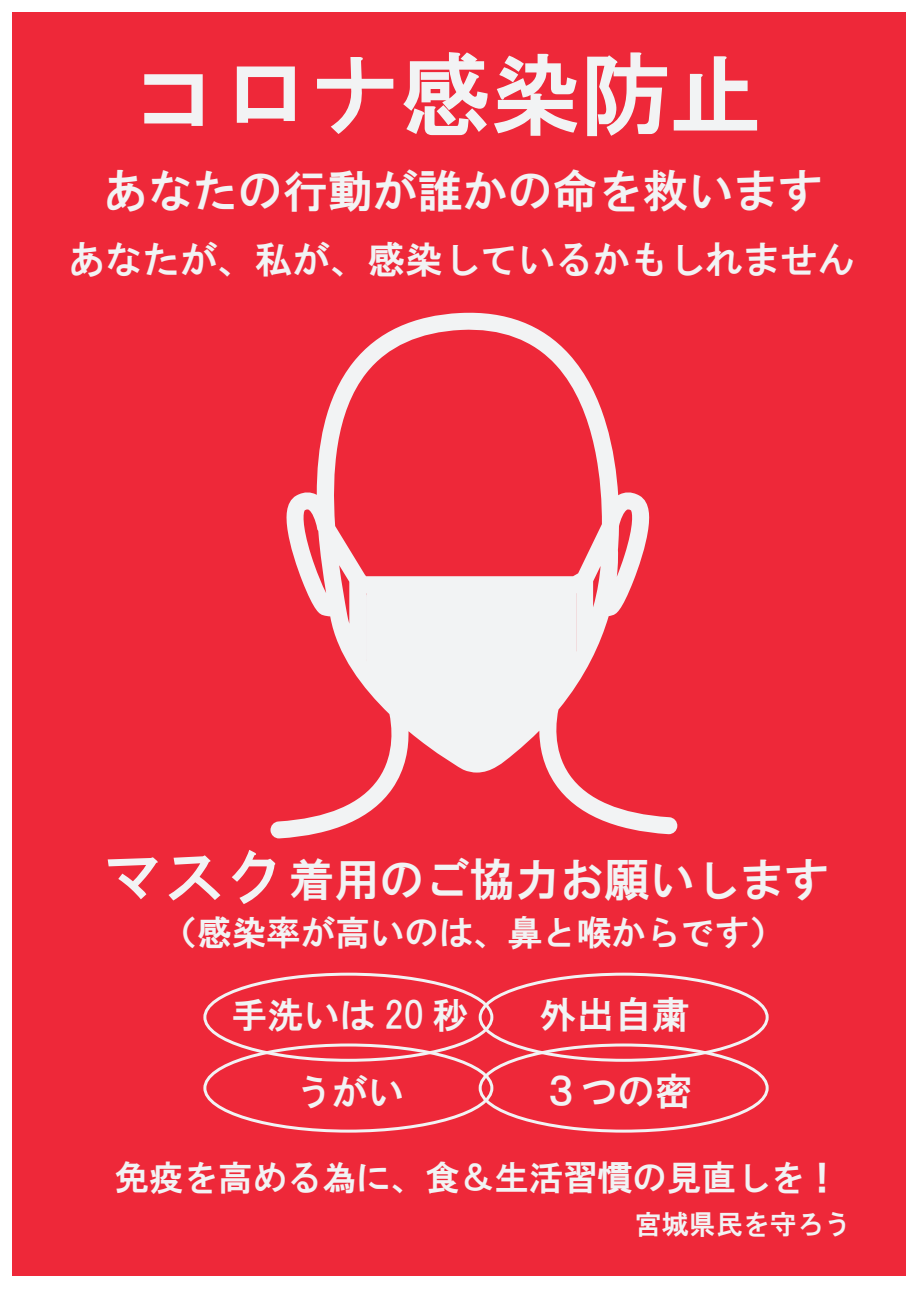
<style>
.page{position:relative;width:919px;height:1289px;background:#fff}
.page>*{position:absolute;margin:0;border:0;box-sizing:border-box;transform-origin:0 0}
.t1{font:90px "HGS Gothic E";color:#f2f3f4}
.t2{font:61.5px "HGS Gothic E";color:#f2f3f4}
.t3{font:45px "HGS Gothic E";color:#f2f3f4}
.t4{font:37.5px/76.9px "HGS Gothic E";color:#f2f3f4}
.t5{font:36px/77.1px "HGS Gothic E";color:#f2f3f4;text-align:center}
.t6{font:34.5px "HGS Gothic E";color:#f2f3f4}
.t7{font:27px "HGS Gothic E";color:#f2f3f4}
</style>
<div class="page">
<div style="left:13px;top:13px;width:893px;height:1263px;background:#ee2839"></div>
<svg style="left:270px;top:312px;width:407px;height:526px"></svg>
<svg style="left:366px;top:592px;width:210px;height:166px;background:#f1dfe1"></svg>
<div style="left:203px;top:972px;width:290px;height:89px;border:3px solid #f2f3f4;border-radius:50%"></div>
<div style="left:478px;top:972px;width:290px;height:89px;border:3px solid #f2f3f4;border-radius:50%"></div>
<div style="left:203px;top:1043px;width:290px;height:89px;border:3px solid #f2f3f4;border-radius:50%"></div>
<div style="left:478px;top:1043px;width:290px;height:89px;border:3px solid #f2f3f4;border-radius:50%"></div>
<h1 class="t1" style="left:130px;top:49px;width:631px">コロナ感染防止</h1>
<h3 class="t3" style="left:103px;top:168px;width:722px">あなたの行動が誰かの命を救います</h3>
<p class="t4" style="left:67px;top:220px;width:789px">あなたが、私が、感染しているかもしれません</p>
<h2 class="t2" style="left:103px;top:845px;width:186px">マスク</h2>
<h3 class="t3" style="left:289px;top:856px;width:541px">着用のご協力お願いします</h3>
<p class="t6" style="left:163px;top:915px;width:622px">（感染率が高いのは、鼻と喉からです）</p>
<p class="t5" style="left:231px;top:976px;width:239px">手洗いは 20 秒うがい</p>
<p class="t4" style="left:539px;top:975px;width:154px">外出自粛<br>３つの密</p>
<p class="t6" style="left:115px;top:1159px;width:726px">免疫を高める為に、食＆生活習慣の見直しを！</p>
<p class="t7" style="left:634px;top:1211px;width:217px">宮城県民を守ろう</p>
</div>
